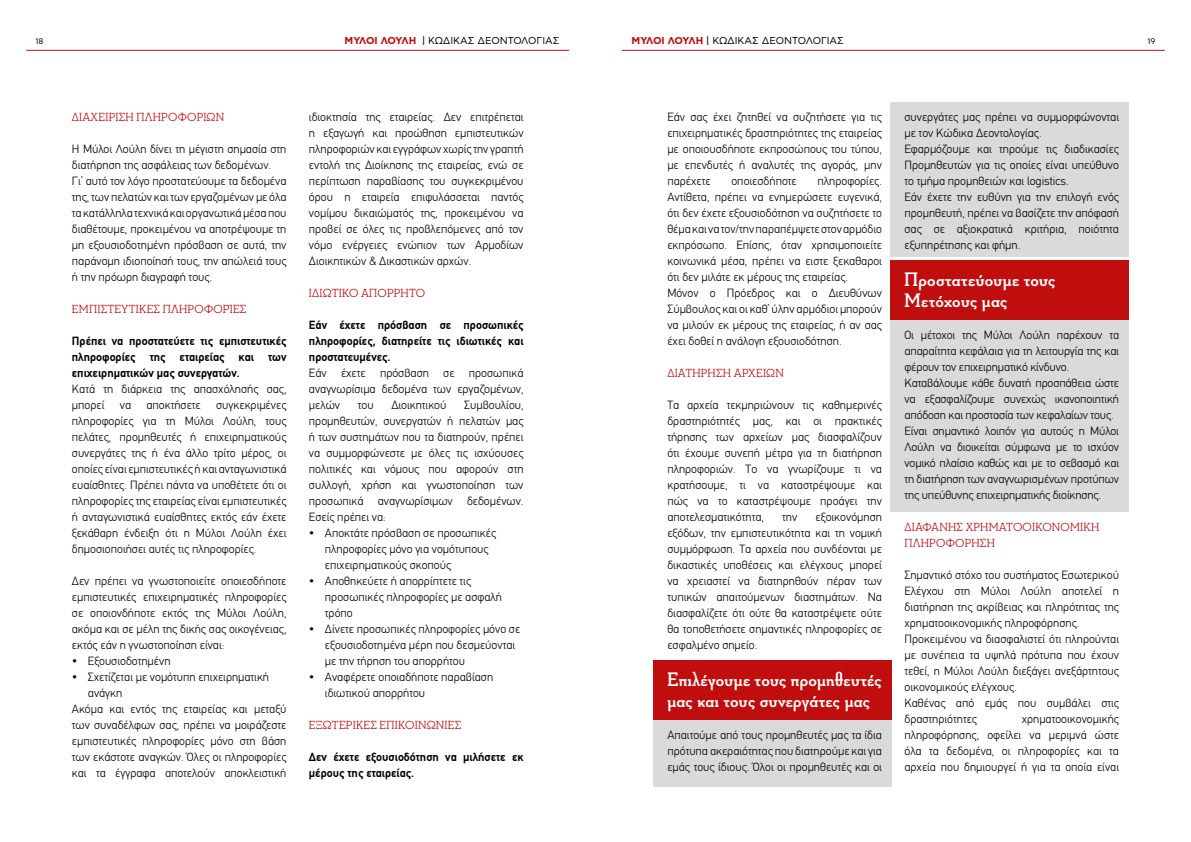
<style>
.page{position:relative;width:1191px;height:842px;background:#fff}
.page>*{position:absolute;margin:0;border:0;box-sizing:border-box;transform-origin:0 0}
.t1{font:700 20px/21px "Neutraface Slab Dis GR";letter-spacing:.015em;color:#fff}
.t2{font:300 12px/16px "PF Din Text";color:#000}
.t3{font:700 12px/16px "PF Din Text";color:#000;text-align:justify}
.t4{font:500 12px/16px "Neutraface Slab Dis GR";letter-spacing:.02em;color:#c00d0e}
.t5{font:10px "CF Asty Std";color:#000}
.t6{font:8px "CF Asty Std";color:#000}
.s1{font-weight:700;color:#c00d0e}
</style>
<div class="page">
<div style="left:890px;top:102px;width:238px;height:155px;background:#dadada"></div>
<div style="left:890px;top:320px;width:238px;height:191px;background:#dadada"></div>
<div style="left:653px;top:720px;width:238px;height:67px;background:#dadada"></div>
<div style="left:653px;top:660px;width:238px;height:60px;background:#c00d0e"></div>
<div style="left:890px;top:260px;width:238px;height:60px;background:#c00d0e"></div>
<hr style="left:26px;top:50px;width:543px;height:1px;background:#c00d0e">
<hr style="left:621px;top:50px;width:543px;height:1px;background:#c00d0e">
<p class="t5" style="left:344px;top:35px;width:216px"><span class="s1">ΜΥΛΟΙ ΛΟΥΛΗ</span> | ΚΩΔΙΚΑΣ ΔΕΟΝΤΟΛΟΓΙΑΣ</p>
<p class="t5" style="left:631px;top:35px;width:214px"><span class="s1">ΜΥΛΟΙ ΛΟΥΛΗ</span> | ΚΩΔΙΚΑΣ ΔΕΟΝΤΟΛΟΓΙΑΣ</p>
<p class="t6" style="left:35px;top:37px;width:10px">18</p>
<p class="t6" style="left:1147px;top:37px;width:10px">19</p>
<p class="t4" style="left:72px;top:110px;width:154px">ΔΙΑΧΕΊΡΙΣΗ ΠΛΗΡΟΦΟΡΙΏΝ</p>
<p class="t2" style="left:72px;top:141px;width:216px">Η Μύλοι Λούλη δίνει τη μέγιστη σημασία στη διατήρηση της ασφάλειας των δεδομένων.<br>Γι’ αυτό τον λόγο προστατεύουμε τα δεδομένα της, των πελατών και των εργαζομένων με όλα τα κατάλληλα τεχνικά και οργανωτικά μέσα που διαθέτουμε, προκειμένου να αποτρέψουμε τη μη εξουσιοδοτημένη πρόσβαση σε αυτά, την παράνομη ιδιοποίησή τους, την απώλειά τους ή την πρόωρη διαγραφή τους.</p>
<p class="t4" style="left:72px;top:302px;width:176px">ΕΜΠΙΣΤΕΥΤΙΚEΣ ΠΛΗΡΟΦΟΡΊΕΣ</p>
<p class="t3" style="left:72px;top:333px;width:216px">Πρέπει να προστατεύ ετε τις εμπιστευτικές πληροφορίες της εταιρείας και των επιχειρηματικών μας συνεργατών.</p>
<p class="t2" style="left:72px;top:381px;width:216px">Κατά τη διά ρκεια της απασχόλησή ς σας, μπορεί</p>
<p class="t2" style="left:72px;top:397px;width:216px;text-align:justify;text-indent:144px">συγκεκριμένες πληροφορίες για τη Μύλοι Λούλη, τους πελάτες, προμηθευτές ή επιχειρηματικού ς συνεργάτες της ή ένα άλλο τρίτο μέρος, οι οποίες είναι εμπιστευτικές ή και ανταγωνιστικά ευαίσθητες. Πρέπει πάντα να υποθέτετε ότι οι πληροφορίες της εταιρείας είναι εμπιστευτικές ή ανταγωνιστικά ευαίσθητες εκτό ς εάν έχετε ξεκά θαρη ένδειξη ότι η Μύλοι Λούλη έχει δημοσιοποιήσει αυτές τις πληροφορίες.</p>
<p class="t2" style="left:72px;top:573px;width:216px;text-align:justify">Δεν πρέπει να γνωστοποιείτε οποιεσδήποτε εμπιστευτικές επιχειρηματικές πληροφορίες σε οποιονδή ποτε εκτός της Μύλοι Λούλη, ακόμα και σε μέλη της δικής σας οικογένειας, εκτός εάν η γνωστοποίηση είναι:</p>
<p class="t2" style="left:72px;top:653px;width:100px">• Εξουσιοδοτημένη</p>
<p class="t2" style="left:72px;top:669px;width:199px">• Σχετίζεται με νομότυπη επιχειρηματική</p>
<p class="t2" style="left:88px;top:685px;width:36px">ανάγκη</p>
<p class="t2" style="left:72px;top:701px;width:216px">Ακό μα και εντός της εταιρείας και μεταξύ</p>
<p class="t2" style="left:72px;top:717px;width:216px">των συναδέλφων σας, πρέπει να μοιράζεστε</p>
<p class="t2" style="left:72px;top:733px;width:216px">εμπιστευτικές πληροφορίες μόνο στη βάση</p>
<p class="t2" style="left:72px;top:749px;width:216px">των εκά στοτε αναγκών. Όλες οι πληροφορίες</p>
<p class="t2" style="left:72px;top:765px;width:216px">και τα έγγραφα αποτελούν αποκλειστική</p>
<p class="t2" style="left:120px;top:397px;width:13px">να</p>
<p class="t2" style="left:146px;top:397px;width:56px">αποκτήσετε</p>
<p class="t2" style="left:309px;top:109px;width:216px;text-align:justify">ιδιοκτησία της εταιρείας. Δεν επιτρέπεται η εξαγωγή και προώθηση εμπιστευτικών πληροφοριών και εγγράφων χωρίς την γραπτή εντολή της Διοίκησης της εταιρείας, ενώ σε περίπτωση παραβίασης του συγκεκριμένου όρου η εταιρεία επιφυλάσσεται παντός νομίμου δικαιώματός της, προκειμένου να προβεί σε όλες τις προβλεπόμενες από τον νόμο ενέργειες ενώπιον των Αρμοδίων Διοικητικών &amp; Δικαστικών αρχών.</p>
<p class="t4" style="left:309px;top:285px;width:118px">ΙΔΙΩΤΙΚO ΑΠOΡΡΗΤΟ</p>
<p class="t3" style="left:309px;top:317px;width:216px">Εάν έχετε πρόσβαση σε προσωπικές πληροφορίες, διατηρείτε τις ιδιωτικές και προστατευμένες.</p>
<p class="t2" style="left:309px;top:365px;width:216px;text-align:justify">Εάν έχετε πρόσβαση σε προσωπικά αναγνωρίσιμα δεδομένα των εργαζομένων, μελών</p>
<p class="t2" style="left:309px;top:397px;width:216px;text-align:justify;text-indent:155px">Συμβουλίου, προμηθευτών, συνεργατών ή πελατών μας ή των συστημάτων που τα διατηρούν, πρέπει να συμμορφώνεστε με όλες τις ισχύ ουσες πολιτικές και νόμους που αφορούν στη συλλογή , χρή ση και γνωστοποίηση των προσωπικά αναγνωρίσιμων δεδομένων.<br>Εσείς πρέπει να:</p>
<p class="t2" style="left:325px;top:525px;width:173px;text-indent:-16px">• Αποκτάτε πρόσβαση σε προσωπικές πληροφορίες μόνο για νομότυπους επιχειρηματικούς σκοπούς</p>
<p class="t2" style="left:325px;top:573px;width:178px;text-indent:-16px">• Αποθηκεύετε ή απορρίπτετε τις προσωπικές πληροφορίες με ασφαλή τρόπο</p>
<p class="t2" style="left:325px;top:621px;width:197px;text-indent:-16px">• Δίνετε προσωπικές πληροφορίες μόνο σε εξουσιοδοτημένα μέρη που δεσμεύονται με την τήρηση του απορρήτου</p>
<p class="t2" style="left:325px;top:669px;width:170px;text-indent:-16px">• Αναφέρετε οποιαδήποτε παραβίαση ιδιωτικού απορρήτου</p>
<p class="t4" style="left:309px;top:717px;width:154px">ΕΞΩΤΕΡΙΚEΣ ΕΠΙΚΟΙΝΩΝΙΕΣ</p>
<p class="t3" style="left:309px;top:749px;width:216px">Δεν έχετε εξουσιοδότηση να μιλή σετε εκ μέρους της εταιρείας.</p>
<p class="t2" style="left:358px;top:397px;width:17px">του</p>
<p class="t2" style="left:391px;top:397px;width:57px">Διοικητικού</p>
<p class="t2" style="left:667px;top:109px;width:216px;text-align:justify">Εάν σας έχει ζητηθεί να συζητή σετε για τις επιχειρηματικές δραστηριότητες της εταιρείας με οποιουσδήποτε εκπροσώπους του τύ που, με επενδυτές ή αναλυτές της αγορά ς, μην παρέχετε</p>
<p class="t2" style="left:667px;top:173px;width:216px;text-indent:150px">πληροφορίες.<br>Αντίθετα, πρέπει να ενημερώσετε ευγενικά , ότι δεν έχετε εξουσιοδότηση να συζητή σετε το θέμα και να τον/την παραπέμψετε στον αρμόδιο εκπρόσωπο. Επίσης, όταν χρησιμοποιείτε κοινωνικά́ μέ́σα, πρέ́πει να είστε ξεκάθαροι ότι δεν μιλάτε εκ μέρους της εταιρείας.<br>Μόνον ο Πρόεδρος και ο Διευθύνων Σύμβουλος και οι καθ’ ύλην αρμόδιοι μπορούν να μιλούν εκ μέρους της εταιρείας, ή αν σας έχει δοθεί η ανάλογη εξουσιοδότηση.</p>
<p class="t4" style="left:667px;top:365px;width:118px">ΔΙΑΤΉΡΗΣΗ ΑΡΧΕΙΩΝ</p>
<p class="t2" style="left:667px;top:397px;width:216px;text-align:justify">Τα αρχεία τεκμηριώνουν τις καθημερινές δραστηριότητές μας, και οι πρακτικές τήρησης των αρχείων μας διασφαλίζουν ότι έχουμε συνεπή μέτρα για τη διατήρηση πληροφοριών. Το να γνωρίζουμε τι να κρατήσουμε, τι να καταστρέψουμε και πώς να το καταστρέψουμε προάγει την αποτελεσματικότητα,</p>
<p class="t2" style="left:731px;top:173px;width:67px">οποιεσδήποτε</p>
<p class="t2" style="left:667px;top:509px;width:216px;text-align:justify;text-indent:148px">εξοικονόμηση εξόδων, την εμπιστευτικότητα και τη νομική συμμόρφωση. Τα αρχεία που συνδέονται με δικαστικές υποθέσεις και ελέγχους μπορεί να χρειαστεί να διατηρηθούν πέραν των τυπικών απαιτούμενων διαστημάτων. Να διασφαλίζετε ότι ούτε θα καταστρέψετε ούτε θα τοποθετήσετε σημαντικές πληροφορίες σε εσφαλμένο σημείο.</p>
<h1 class="t1" style="left:667px;top:669px;width:216px">Επιλέγουμε τους προμηθευτές μας και τους συνεργάτες μας</h1>
<p class="t2" style="left:667px;top:727px;width:216px;text-align:justify">Απαιτού με από τους προμηθευτές μας τα ίδια πρότυπα ακεραιότητας που διατηρού με και για εμάς τους ίδιους. Όλοι οι προμηθευτές και οι</p>
<p class="t2" style="left:782px;top:509px;width:17px">την</p>
<p class="t2" style="left:904px;top:109px;width:216px">συνεργάτες μας πρέπει να συμμορφώνονται με τον Κώδικα Δεοντολογίας.<br>Εφαρμόζουμε και τηρούμε τις διαδικασίες Προμηθευτών για τις οποίες είναι υπεύθυνο το τμήμα προμηθειών και logistics.<br>Εάν έχετε την ευθύνη για την επιλογή ενός προμηθευτή, πρέπει να βασίζετε την απόφασή σας σε αξιοκρατικά κριτή ρια, ποιότητα εξυπηρέτησης και φήμη.</p>
<h1 class="t1" style="left:904px;top:269px;width:153px">Προστατεύουμε τους<br>Μετόχους μας</h1>
<p class="t2" style="left:904px;top:327px;width:216px">Οι μέτοχοι της Μύλοι Λούλη παρέχουν τα απαραίτητα κεφάλαια για τη λειτουργία της και φέρουν τον επιχειρηματικό κίνδυνο.<br>Καταβάλουμε κάθε δυνατή προσπάθεια ώστε να εξασφαλίζουμε συνεχώς ικανοποιητική απόδοση και προστασία των κεφαλαίων τους.<br>Είναι σημαντικό λοιπόν για αυτούς η Μύλοι Λούλη να διοικείται σύμφωνα με το ισχύον νομικό πλαίσιο καθώς και με το σεβασμό και τη διατήρηση των αναγνωρισμένων προτύπων της υπεύθυνης επιχειρηματικής διοίκησης.</p>
<p class="t4" style="left:904px;top:519px;width:195px">ΔΙΑΦΑΝΉΣ ΧΡΗΜΑΤΟΟΙΚΟΝΟΜΙΚΉ<br>ΠΛΗΡΟΦΌΡΗΣΗ</p>
<p class="t2" style="left:904px;top:567px;width:216px">Σημαντικό στόχο του συστήματος Εσωτερικού Ελέγχου στη Μύλοι Λούλη αποτελεί η διατήρηση της ακρίβειας και πληρότητας της χρηματοοικονομικής πληροφόρησης.<br>Προκειμένου να διασφαλιστεί ότι πληρούνται με συνέπεια τα υψηλά πρότυπα που έχουν τεθεί, η Μύλοι Λούλη διεξάγει ανεξάρτητους οικονομικούς ελέγχους.<br>Καθένας από εμάς που συμβάλει στις δραστηριότητες</p>
<p class="t2" style="left:904px;top:711px;width:216px;text-align:justify;text-indent:117px">χρηματοοικονομικής πληροφόρησης, οφείλει να μεριμνά ώστε όλα τα δεδομένα, οι πληροφορίες και τα αρχεία που δημιουργεί ή για τα οποία είναι</p>
</div>
